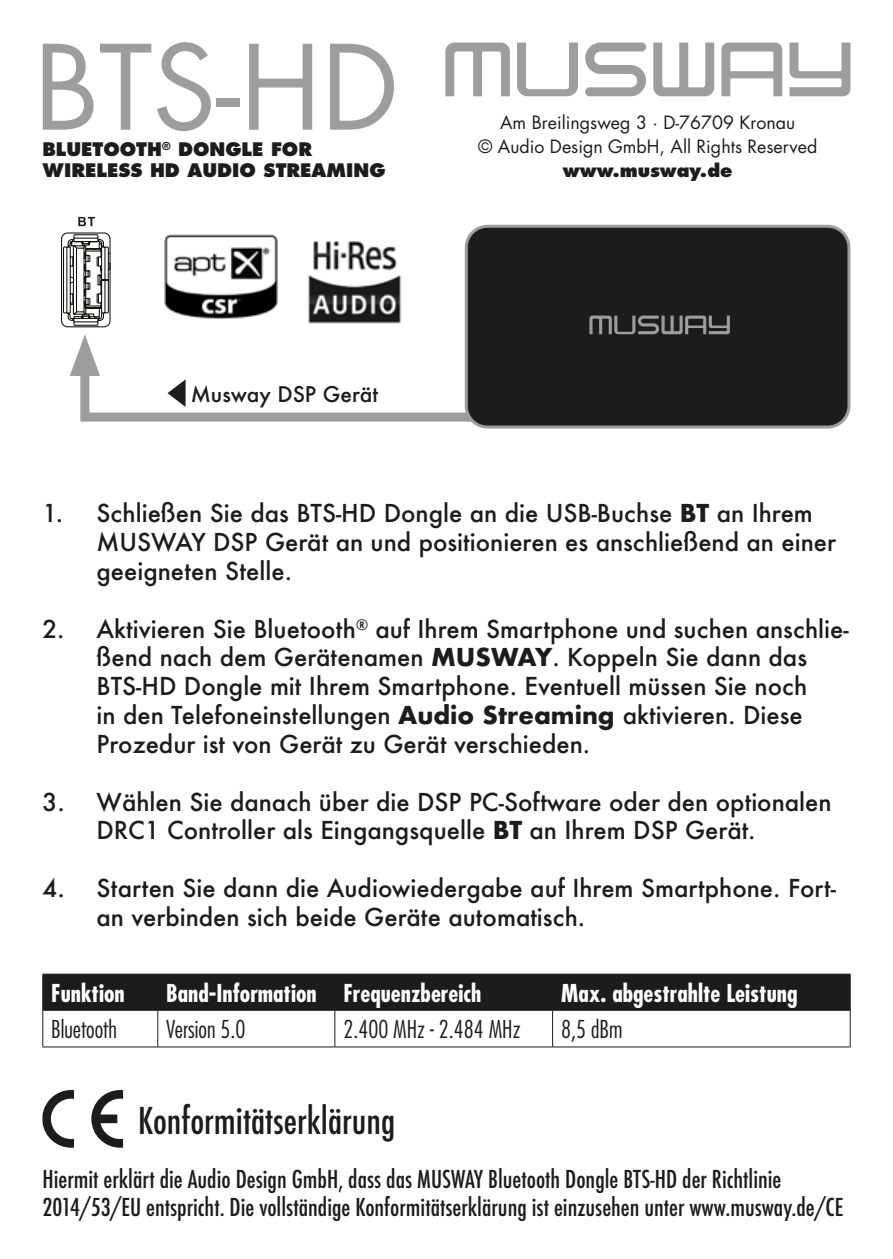
<style>
.page{position:relative;width:893px;height:1259px;background:#fff}
.page>*{position:absolute;margin:0;border:0;box-sizing:border-box;transform-origin:0 0}
.t1{font:114px "Futura";color:#9e9d9d}
.t2{font:500 condensed 36px "Futura";color:#1c1c1b}
.t3{font:500 24px/28.8px "Futura";color:#1c1c1b}
.t4{font:500 condensed 24px/28.8px "Futura";color:#1c1c1b}
.t5{font:700 condensed 24px "Futura";color:#fff}
.t6{font:300 condensed 24px "Futura";color:#1c1c1b}
.t7{font:500 21px "Futura";color:#1c1c1b}
.t8{font:800 18.3px/21.9px "Futura";color:#1c1c1b}
.t9{font:17.7px/23.7px "Futura";color:#1c1c1b;text-align:center}
.t10{font:800 17.7px "Futura";color:#1c1c1b}
.s1{font-weight:700}
</style>
<div class="page">
<div style="left:80px;top:359px;width:9px;height:62px;background:#9e9d9d"></div>
<svg style="left:70px;top:334px;width:30px;height:42px"></svg>
<div style="left:81px;top:412px;width:450px;height:9px;background:#9e9d9d"></div>
<div style="left:466px;top:226px;width:383px;height:201px;background:#1c1c1b;border-radius:21px"></div>
<div style="left:465px;top:225px;width:385px;height:203px;border:3px solid #9e9d9d;border-radius:21px"></div>
<svg style="left:589px;top:315px;width:141px;height:19px"></svg>
<svg style="left:61px;top:232px;width:50px;height:96px"></svg>
<svg style="left:78px;top:217px;width:17px;height:9px"></svg>
<svg style="left:168px;top:379px;width:18px;height:28px"></svg>
<svg style="left:789px;top:43px;width:61px;height:53px"></svg>
<svg style="left:721px;top:43px;width:61px;height:53px"></svg>
<svg style="left:585px;top:43px;width:129px;height:53px"></svg>
<svg style="left:517px;top:43px;width:61px;height:53px"></svg>
<svg style="left:445px;top:43px;width:65px;height:53px"></svg>
<svg style="left:43px;top:1090px;width:80px;height:57px"></svg>
<img style="left:164px;top:234px;width:114px;height:86px">
<img style="left:307px;top:241px;width:95px;height:83px">
<div style="left:43px;top:974px;width:807px;height:35px;background:#1c1c1b"></div>
<hr style="left:43px;top:973px;width:115px;height:1px;background:#1c1c1b">
<hr style="left:42px;top:974px;width:1px;height:36px;background:#1c1c1b">
<hr style="left:158px;top:973px;width:177px;height:1px;background:#1c1c1b">
<hr style="left:157px;top:974px;width:1px;height:36px;background:#1c1c1b">
<hr style="left:335px;top:973px;width:218px;height:1px;background:#1c1c1b">
<hr style="left:334px;top:974px;width:1px;height:36px;background:#1c1c1b">
<hr style="left:553px;top:973px;width:297px;height:1px;background:#1c1c1b">
<hr style="left:552px;top:974px;width:1px;height:36px;background:#1c1c1b">
<hr style="left:850px;top:974px;width:1px;height:36px;background:#1c1c1b">
<hr style="left:43px;top:1009px;width:115px;height:1px;background:#1c1c1b">
<hr style="left:42px;top:1010px;width:1px;height:36px;background:#1c1c1b">
<hr style="left:158px;top:1009px;width:177px;height:1px;background:#1c1c1b">
<hr style="left:157px;top:1010px;width:1px;height:36px;background:#1c1c1b">
<hr style="left:335px;top:1009px;width:218px;height:1px;background:#1c1c1b">
<hr style="left:334px;top:1010px;width:1px;height:36px;background:#1c1c1b">
<hr style="left:553px;top:1009px;width:297px;height:1px;background:#1c1c1b">
<hr style="left:552px;top:1010px;width:1px;height:36px;background:#1c1c1b">
<hr style="left:850px;top:1010px;width:1px;height:36px;background:#1c1c1b">
<hr style="left:43px;top:1046px;width:115px;height:1px;background:#1c1c1b">
<hr style="left:158px;top:1046px;width:177px;height:1px;background:#1c1c1b">
<hr style="left:335px;top:1046px;width:218px;height:1px;background:#1c1c1b">
<hr style="left:553px;top:1046px;width:297px;height:1px;background:#1c1c1b">
<h1 class="t1" style="left:34px;top:9px;width:366px">BTS-HD</h1>
<p class="t8" style="left:43px;top:138px;width:345px">BLUETOOTH<sup>®</sup> DONGLE FOR<br>WIRELESS HD AUDIO STREAMING</p>
<p class="t7" style="left:191px;top:380px;width:189px">Musway DSP Gerät</p>
<p class="t9" style="left:478px;top:111px;width:341px">Am Breilingsweg 3 · D-76709 Kronau<br>© Audio Design GmbH, All Rights Reserved</p>
<p class="t10" style="left:563px;top:159px;width:171px">www.musway.de</p>
<p class="t3" style="left:97px;top:499px;width:741px;text-indent:-54px">1. Schließen Sie das BTS-HD Dongle an die USB-Buchse <span class="s1">BT</span> an Ihrem<br>MUSWAY DSP Gerät an und positionieren es anschließend an einer geeigneten Stelle.</p>
<p class="t3" style="left:97px;top:614px;width:754px;text-indent:-54px">2. Aktivieren Sie Bluetooth<sup>®</sup> auf Ihrem Smartphone und suchen anschlie&shy;ßend nach dem Gerätenamen <span class="s1">MUSWAY</span>. Koppeln Sie dann das BTS-HD Dongle mit Ihrem Smartphone. Eventuell müssen Sie noch<br>in den Telefoneinstellungen <span class="s1">Audio Streaming</span> aktivieren. Diese Prozedur ist von Gerät zu Gerät verschieden.</p>
<p class="t3" style="left:97px;top:787px;width:737px;text-indent:-54px">3. Wählen Sie danach über die DSP PC-Software oder den optionalen<br>DRC1 Controller als Eingangsquelle <span class="s1">BT</span> an Ihrem DSP Gerät.</p>
<p class="t3" style="left:97px;top:873px;width:741px;text-indent:-54px">4. Starten Sie dann die Audiowiedergabe auf Ihrem Smartphone. Fort&shy;an verbinden sich beide Geräte automatisch.</p>
<p class="t5" style="left:51px;top:977px;width:75px">Funktion</p>
<p class="t5" style="left:166px;top:977px;width:316px">Band-Information Frequenzbereich</p>
<p class="t5" style="left:561px;top:977px;width:238px">Max. abgestrahlte Leistung</p>
<p class="t6" style="left:51px;top:1014px;width:67px">Bluetooth</p>
<p class="t6" style="left:166px;top:1014px;width:81px">Version 5.0</p>
<p class="t6" style="left:343px;top:1014px;width:179px">2.400 MHz - 2.484 MHz</p>
<p class="t6" style="left:561px;top:1014px;width:63px">8,5 dBm</p>
<h2 class="t2" style="left:138px;top:1097px;width:259px">Konformitätserklärung</h2>
<p class="t4" style="left:43px;top:1164px;width:802px">Hiermit erklärt die Audio Design GmbH, dass das MUSWAY Bluetooth Dongle BTS-HD der Richtlinie<br>2014/53/EU entspricht. Die vollständige Konformitätserklärung ist einzusehen unter www.musway.de/CE</p>
</div>
